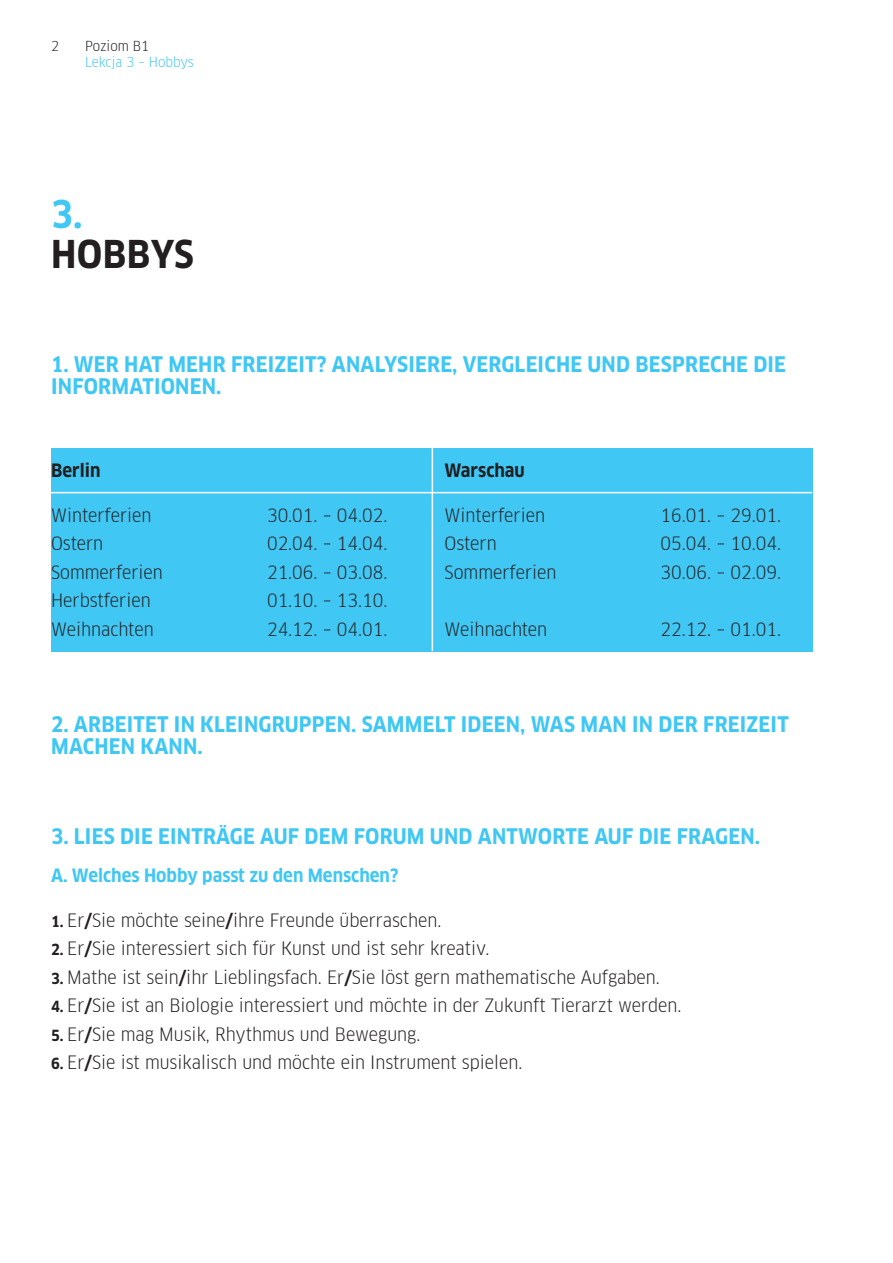
<style>
.page{position:relative;width:893px;height:1263px;background:#fff}
.page>*{position:absolute;margin:0;border:0;box-sizing:border-box;transform-origin:0 0}
.t1{font:700 37.5px "Clan Pro Narr";color:#231f20}
.t2{font:700 37.5px "Clan Pro Narr";color:#40c7f4}
.t3{font:700 21px "Clan Pro Narr";letter-spacing:.01em;color:#40c7f4}
.t4{font:18px "Clan Offc Narr";color:#231f20}
.t5{font:700 18px "Clan Pro Narr";color:#40c7f4}
.t6{font:700 18px "Clan Pro Narr";color:#231f20}
.t7{font:13.5px "Clan Offc Narr";color:#40c7f4}
.t8{font:13.5px "Clan Offc Narr";color:#231f20}
.s1{font-family:"Clan Pro Narr";font-weight:700;font-size:15px}
.s2{font-family:"Clan Pro Narr";font-weight:700}
</style>
<div class="page">
<div style="left:51px;top:448px;width:761px;height:203px;background:#40c7f4"></div>
<hr style="left:51px;top:492px;width:761px;height:1px;background:#fff">
<hr style="left:432px;top:448px;width:1px;height:203px;background:#fff">
<p class="t8" style="left:51px;top:38px;width:9px">2</p>
<p class="t8" style="left:85px;top:38px;width:66px">Poziom B1</p>
<p class="t7" style="left:85px;top:54px;width:110px">Lekcja 3 – Hobbys</p>
<h1 class="t2" style="left:51px;top:192px;width:33px">3.</h1>
<h1 class="t1" style="left:51px;top:233px;width:50px">HOBBYS</h1>
<p class="t3" style="left:51px;top:352px;width:133px">1. WER HAT MEHR</p>
<p class="t3" style="left:231px;top:352px;width:23px">FREIZEI</p>
<p class="t3" style="left:305px;top:352px;width:68px">T? ANALYSIERE</p>
<p class="t3" style="left:452px;top:352px;width:37px">, VERGLEICHE</p>
<p class="t3" style="left:587px;top:352px;width:62px">UND BESPRECHE</p>
<p class="t3" style="left:753px;top:352px;width:12px">DIE</p>
<p class="t3" style="left:51px;top:374px;width:37px">INFORMA</p>
<p class="t3" style="left:142px;top:374px;width:81px">TIONEN.</p>
<p class="t6" style="left:51px;top:459px;width:51px">BERLIN</p>
<p class="t4" style="left:51px;top:504px;width:102px">Winterferien</p>
<p class="t4" style="left:267px;top:504px;width:122px">30.01. – 04.02.</p>
<p class="t4" style="left:51px;top:533px;width:54px">Ostern</p>
<p class="t4" style="left:267px;top:533px;width:122px">02.04. – 14.04.</p>
<p class="t4" style="left:51px;top:561px;width:113px">Sommerferien</p>
<p class="t4" style="left:267px;top:561px;width:122px">21.06. – 03.08.</p>
<p class="t4" style="left:51px;top:590px;width:101px">Herbstferien</p>
<p class="t4" style="left:267px;top:590px;width:122px">01.10. – 13.10.</p>
<p class="t4" style="left:51px;top:618px;width:104px">Weihnachten</p>
<p class="t4" style="left:267px;top:618px;width:122px">24.12. – 04.01.</p>
<p class="t6" style="left:445px;top:459px;width:82px">WARSCHAU</p>
<p class="t4" style="left:445px;top:504px;width:102px">Winterferien</p>
<p class="t4" style="left:661px;top:504px;width:122px">16.01. – 29.01.</p>
<p class="t4" style="left:445px;top:533px;width:54px">Ostern</p>
<p class="t4" style="left:661px;top:533px;width:122px">05.04. – 10.04.</p>
<p class="t4" style="left:445px;top:561px;width:113px">Sommerferien</p>
<p class="t4" style="left:661px;top:561px;width:122px">30.06. – 02.09.</p>
<p class="t4" style="left:445px;top:618px;width:104px">Weihnachten</p>
<p class="t4" style="left:661px;top:618px;width:122px">22.12. – 01.01.</p>
<p class="t3" style="left:51px;top:712px;width:49px">2. ARBEI</p>
<p class="t3" style="left:134px;top:712px;width:255px">TET IN KLEI NGRUPPEN. SAMMEL</p>
<p class="t3" style="left:444px;top:712px;width:103px">T IDEEN, WAS</p>
<p class="t3" style="left:580px;top:712px;width:92px">MAN IN DER</p>
<p class="t3" style="left:703px;top:712px;width:23px">FREIZEI</p>
<p class="t3" style="left:777px;top:712px;width:13px">T</p>
<p class="t3" style="left:51px;top:734px;width:15px">MACHE</p>
<p class="t3" style="left:121px;top:734px;width:83px">N KANN.</p>
<p class="t3" style="left:51px;top:824px;width:81px">3. LIES DIE</p>
<p class="t3" style="left:158px;top:824px;width:162px">EINTRÄGE AUF DEM</p>
<p class="t3" style="left:354px;top:824px;width:181px">FORUM UND ANTWOR</p>
<p class="t3" style="left:566px;top:824px;width:85px">TE AUF DIE</p>
<p class="t3" style="left:677px;top:824px;width:25px">FRAGE</p>
<p class="t3" style="left:740px;top:824px;width:21px">N.</p>
<p class="t5" style="left:51px;top:865px;width:349px">A. WELCHES HOBBY PASST ZU DEN MENSCHEN?</p>
<p class="t4" style="left:51px;top:909px;width:392px"><span class="s1">1.</span> Er<span class="s2">/</span>Sie möchte seine<span class="s2">/</span>ihre Freunde überraschen.</p>
<p class="t4" style="left:51px;top:938px;width:440px"><span class="s1">2.</span> Er<span class="s2">/</span>Sie interessiert sich für Kunst und ist sehr kreativ.</p>
<p class="t4" style="left:51px;top:966px;width:610px"><span class="s1">3.</span> Mathe ist sein<span class="s2">/</span>ihr Lieblingsfach. Er<span class="s2">/</span>Sie löst gern mathematische Aufgaben.</p>
<p class="t4" style="left:51px;top:995px;width:632px"><span class="s1">4.</span> Er<span class="s2">/</span>Sie ist an Biologie interessiert und möchte in der Zukunft Tierarzt werden.</p>
<p class="t4" style="left:51px;top:1023px;width:371px"><span class="s1">5.</span> Er<span class="s2">/</span>Sie mag Musik, Rhythmus und Bewegung.</p>
<p class="t4" style="left:51px;top:1052px;width:473px"><span class="s1">6.</span> Er<span class="s2">/</span>Sie ist musikalisch und möchte ein Instrument spielen.</p>
</div>
